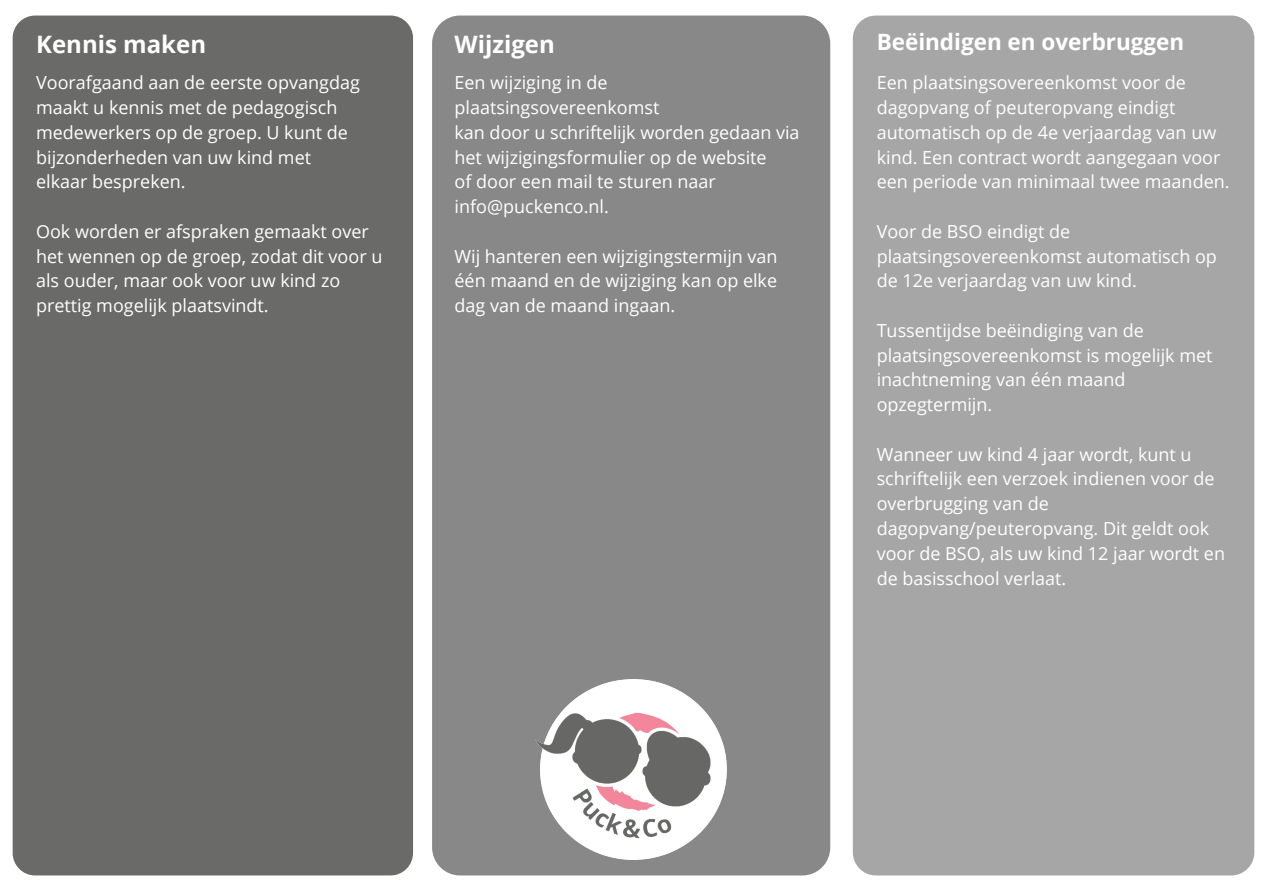
<style>
.page{position:relative;width:1263px;height:894px;background:#fff}
.page>*{position:absolute;margin:0;border:0;box-sizing:border-box;transform-origin:0 0}
.t1{font:700 24px "Open Sans";color:#fff}
.t2{font:700 22.5px "Open Sans";color:#fff}
.t3{font:18px/24.8px "Open Sans";color:#fff}
</style>
<div class="page">
<div style="left:432px;top:16px;width:398px;height:859px;background:#878887;border-radius:28px"></div>
<div style="left:13px;top:16px;width:400px;height:859px;background:#6a6b69;border-radius:23px"></div>
<div style="left:853px;top:16px;width:401px;height:859px;background:#a5a6a5;border-radius:23px"></div>
<img style="left:536px;top:679px;width:191px;height:180px">
<h1 class="t1" style="left:36px;top:27px;width:171px">Kennis maken</h1>
<p class="t3" style="left:36px;top:70px;width:325px">Voorafgaand aan de eerste opvangdag maakt u kennis met de pedagogisch medewerkers op de groep. U kunt de bijzonderheden van uw kind met elkaar bespreken.</p>
<p class="t3" style="left:36px;top:218px;width:348px">Ook worden er afspraken gemaakt over het wennen op de groep, zodat dit voor u als ouder, maar ook voor uw kind zo prettig mogelijk plaatsvindt.</p>
<h1 class="t1" style="left:454px;top:27px;width:102px">Wijzigen</h1>
<p class="t3" style="left:454px;top:70px;width:347px">Een wijziging in de plaatsingsovereenkomst<br>kan door u schriftelijk worden gedaan via het wijzigingsformulier op de website<br>of door een mail te sturen naar info@puckenco.nl.</p>
<p class="t3" style="left:454px;top:243px;width:325px;text-align:justify">Wij hanteren een wijzigingstermijn van één maand en de wijziging kan op elke dag van de maand ingaan.</p>
<p class="t2" style="left:877px;top:26px;width:309px">Beëindigen en overbruggen</p>
<p class="t3" style="left:877px;top:70px;width:354px">Een plaatsingsovereenkomst voor de dagopvang of peuteropvang eindigt automatisch op de 4e verjaardag van uw kind. Een contract wordt aangegaan voor een periode van minimaal twee maanden.</p>
<p class="t3" style="left:877px;top:218px;width:342px">Voor de BSO eindigt de plaatsingsovereenkomst automatisch op de 12e verjaardag van uw kind.</p>
<p class="t3" style="left:877px;top:317px;width:337px">Tussentijdse beëindiging van de plaatsingsovereenkomst is mogelijk met inachtneming van één maand opzegtermijn.</p>
<p class="t3" style="left:877px;top:441px;width:350px">Wanneer uw kind 4 jaar wordt, kunt u schriftelijk een verzoek indienen voor de overbrugging van de dagopvang/peuteropvang. Dit geldt ook voor de BSO, als uw kind 12 jaar wordt en de basisschool verlaat.</p>
</div>
